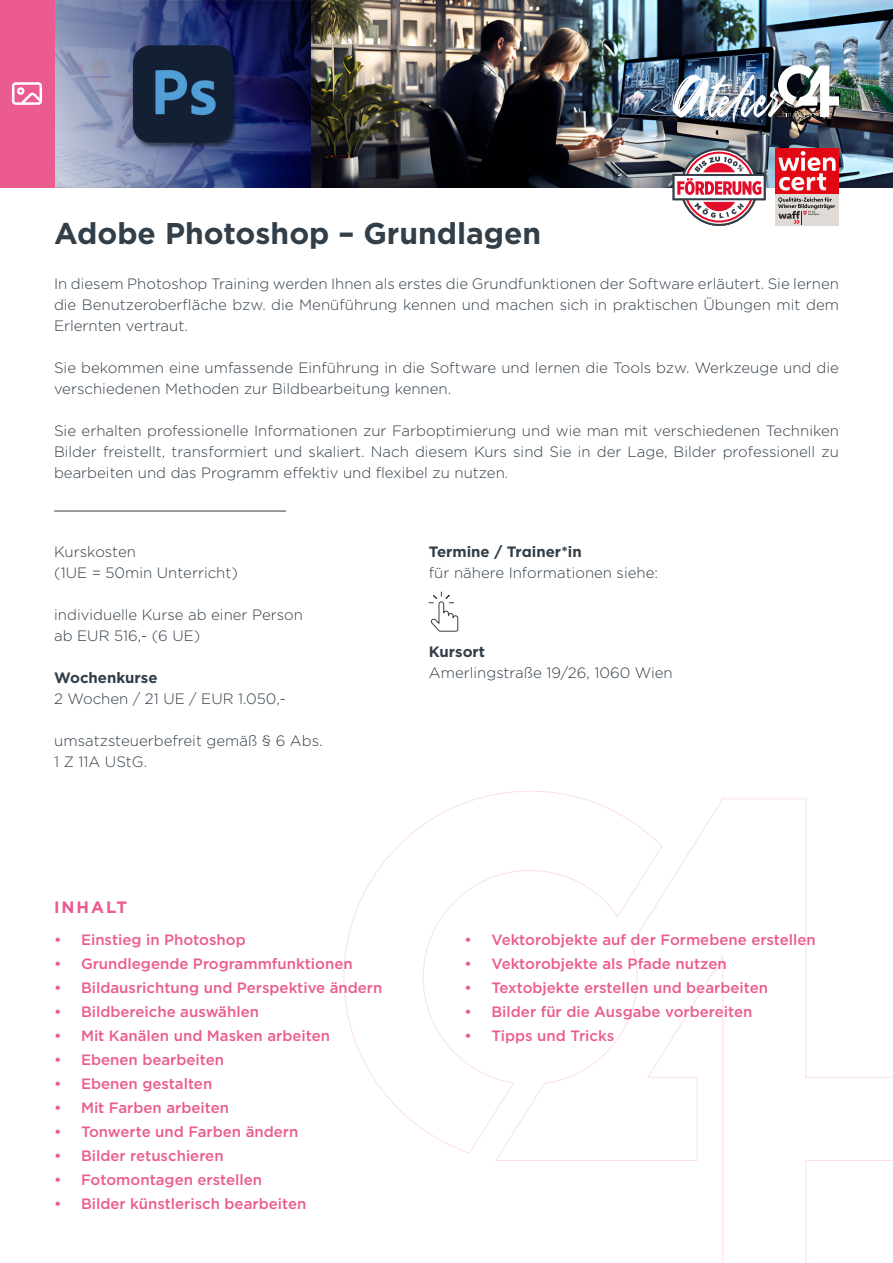
<style>
.page{position:relative;width:893px;height:1263px;background:#fff}
.page>*{position:absolute;margin:0;border:0;box-sizing:border-box;transform-origin:0 0}
.t1{font:700 30px "Gotham";color:#323e48}
.t2{font:700 16.5px "Gotham";letter-spacing:.12em;color:#eb5b90}
.t3{font:300 15px/21px "Gotham";color:#323e48}
.t4{font:500 15px "Gotham";color:#eb5b90}
.t5{font:700 15px "Gotham";color:#323e48}
</style>
<div class="page">
<svg style="left:344px;top:791px;width:549px;height:472px"></svg>
<img style="left:54px;top:0;width:839px;height:187px">
<div style="left:0;top:0;width:54px;height:187px;background:#eb5b90"></div>
<hr style="left:54px;top:511px;width:232px;height:1px;background:#323e48">
<svg style="left:12px;top:82px;width:30px;height:23px"></svg>
<svg style="left:428px;top:591px;width:31px;height:41px"></svg>
<img style="left:672px;top:65px;width:167px;height:58px">
<div style="left:775px;top:194px;width:64px;height:32px;background:#dfdad5"></div>
<div style="left:775px;top:148px;width:64px;height:46px;background:#e30613"></div>
<svg style="left:778px;top:151px;width:58px;height:40px"></svg>
<svg style="left:778px;top:197px;width:57px;height:27px"></svg>
<svg style="left:673px;top:148px;width:93px;height:78px"></svg>
<h1 class="t1" style="left:54px;top:214px;width:488px">Adobe Photoshop – Grundlagen</h1>
<p class="t3" style="left:54px;top:273px;width:786px;text-align:justify">In diesem Photoshop Training werden Ihnen als erstes die Grundfunktionen der Software erläutert. Sie lernen die Benutzeroberfläche bzw. die Menüführung kennen und machen sich in praktischen Übungen mit dem Erlernten vertraut.</p>
<p class="t3" style="left:54px;top:357px;width:786px">Sie bekommen eine umfassende Einführung in die Software und lernen die Tools bzw. Werkzeuge und die verschiedenen Methoden zur Bildbearbeitung kennen.</p>
<p class="t3" style="left:54px;top:420px;width:786px;text-align:justify">Sie erhalten professionelle Informationen zur Farboptimierung und wie man mit verschiedenen Techniken Bilder freistellt, transformiert und skaliert. Nach diesem Kurs sind Sie in der Lage, Bilder professionell zu bearbeiten und das Programm effektiv und flexibel zu nutzen.</p>
<p class="t3" style="left:54px;top:540px;width:185px">Kurskosten<br>(1UE = 50min Unterricht)</p>
<p class="t3" style="left:54px;top:603px;width:250px">individuelle Kurse ab einer Person ab EUR 516,- (6 UE)</p>
<p class="t5" style="left:54px;top:667px;width:105px">Wochenkurse</p>
<p class="t3" style="left:54px;top:687px;width:233px">2 Wochen / 21 UE / EUR 1.050,-</p>
<p class="t3" style="left:54px;top:729px;width:270px">umsatzsteuerbefreit gemäß § 6 Abs.<br>1 Z 11A UStG.</p>
<p class="t5" style="left:429px;top:541px;width:154px">Termine / Trainer*in</p>
<p class="t3" style="left:429px;top:561px;width:231px">für nähere Informationen siehe:</p>
<p class="t5" style="left:429px;top:642px;width:58px">Kursort</p>
<p class="t3" style="left:429px;top:662px;width:245px">Amerlingstraße 19/26, 1060 Wien</p>
<p class="t2" style="left:54px;top:896px;width:75px">INHALT</p>
<p class="t4" style="left:54px;top:930px;width:193px">• Einstieg in Photoshop</p>
<p class="t4" style="left:54px;top:954px;width:300px">• Grundlegende Programmfunktionen</p>
<p class="t4" style="left:54px;top:978px;width:330px">• Bildausrichtung und Perspektive ändern</p>
<p class="t4" style="left:54px;top:1002px;width:207px">• Bildbereiche auswählen</p>
<p class="t4" style="left:54px;top:1026px;width:278px">• Mit Kanälen und Masken arbeiten</p>
<p class="t4" style="left:54px;top:1050px;width:172px">• Ebenen bearbeiten</p>
<p class="t4" style="left:54px;top:1074px;width:160px">• Ebenen gestalten</p>
<p class="t4" style="left:54px;top:1098px;width:177px">• Mit Farben arbeiten</p>
<p class="t4" style="left:54px;top:1122px;width:246px">• Tonwerte und Farben ändern</p>
<p class="t4" style="left:54px;top:1146px;width:171px">• Bilder retuschieren</p>
<p class="t4" style="left:54px;top:1170px;width:210px">• Fotomontagen erstellen</p>
<p class="t4" style="left:54px;top:1194px;width:254px">• Bilder künstlerisch bearbeiten</p>
<p class="t4" style="left:464px;top:930px;width:353px">• Vektorobjekte auf der Formebene erstellen</p>
<p class="t4" style="left:464px;top:954px;width:264px">• Vektorobjekte als Pfade nutzen</p>
<p class="t4" style="left:464px;top:978px;width:305px">• Textobjekte erstellen und bearbeiten</p>
<p class="t4" style="left:464px;top:1002px;width:289px">• Bilder für die Ausgabe vorbereiten</p>
<p class="t4" style="left:464px;top:1026px;width:151px">• Tipps und Tricks</p>
</div>
